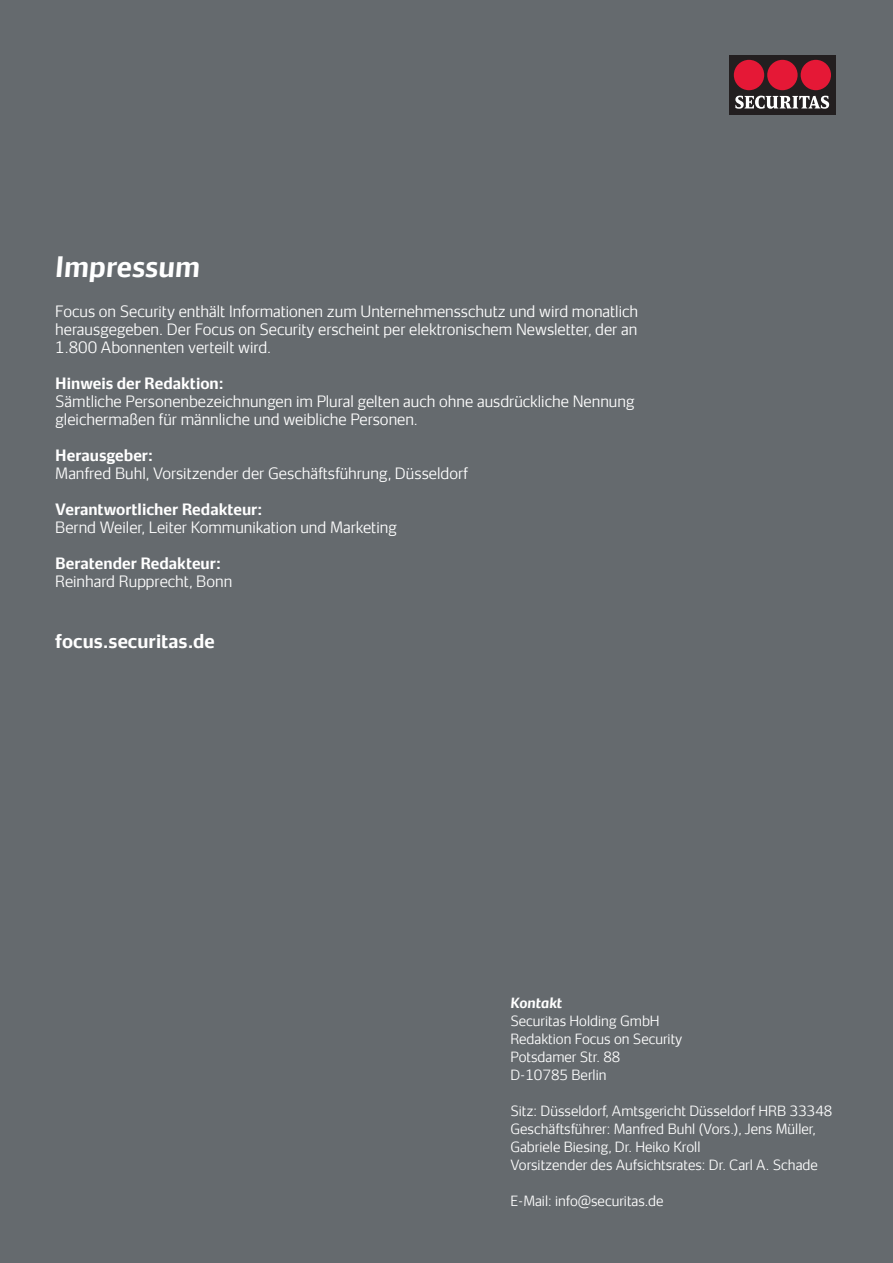
<style>
.page{position:relative;width:893px;height:1263px;background:#656a6e}
.page>*{position:absolute;margin:0;border:0;box-sizing:border-box;transform-origin:0 0}
.t1{font:italic 700 27px "Securitas Sans TT";color:#fff}
.t2{font:700 18px "Securitas Sans TT";color:#fff}
.t3{font:300 15px/18px "Securitas Sans TT";color:#fff;text-align:justify}
.t4{font:700 15px "Securitas Sans TT";color:#fff}
.t5{font:300 13.5px/18px "Securitas Sans TT";color:#fff}
.t6{font:italic 700 13.5px "Securitas Sans TT";color:#fff}
</style>
<div class="page">
<div style="left:729px;top:55px;width:107px;height:59px;background:#231f20"></div>
<div style="left:734px;top:60px;width:30px;height:30px;background:#e51836;border-radius:50%"></div>
<div style="left:801px;top:60px;width:30px;height:30px;background:#e51836;border-radius:50%"></div>
<div style="left:767px;top:60px;width:31px;height:30px;background:#e51836;border-radius:50%"></div>
<svg style="left:735px;top:96px;width:94px;height:13px"></svg>
<h1 class="t1" style="left:55px;top:243px;width:146px">Impressum</h1>
<p class="t3" style="left:55px;top:300px;width:584px">Focus on Security enthält Informationen zum Unternehmensschutz und wird monatlich herausgegeben. Der Focus on Security erscheint per elektronischem Newsletter, der an 1.800 Abonnenten verteilt wird.</p>
<p class="t4" style="left:55px;top:370px;width:170px">Hinweis der Redaktion:</p>
<p class="t3" style="left:55px;top:390px;width:581px">Sämtliche Personenbezeichnungen im Plural gelten auch ohne ausdrückliche Nennung gleichermaßen für männliche und weibliche Personen.</p>
<p class="t4" style="left:55px;top:442px;width:99px">Herausgeber:</p>
<p class="t3" style="left:55px;top:462px;width:414px">Manfred Buhl, Vorsitzender der Geschäftsführung, Düsseldorf</p>
<p class="t4" style="left:55px;top:496px;width:209px">Verantwortlicher Redakteur:</p>
<p class="t3" style="left:55px;top:516px;width:343px">Bernd Weiler, Leiter Kommunikation und Marketing</p>
<p class="t4" style="left:55px;top:550px;width:167px">Beratender Redakteur:</p>
<p class="t3" style="left:55px;top:570px;width:178px">Reinhard Rupprecht, Bonn</p>
<p class="t2" style="left:55px;top:625px;width:161px">focus.securitas.de</p>
<p class="t6" style="left:510px;top:992px;width:53px">Kontakt</p>
<p class="t5" style="left:510px;top:1011px;width:174px">Securitas Holding GmbH<br>Redaktion Focus on Security<br>Potsdamer Str. 88<br>D-10785 Berlin</p>
<p class="t5" style="left:510px;top:1101px;width:323px">Sitz: Düsseldorf, Amtsgericht Düsseldorf HRB 33348<br>Geschäftsführer: Manfred Buhl (Vors.), Jens Müller, Gabriele Biesing, Dr. Heiko Kroll<br>Vorsitzender des Aufsichtsrates: Dr. Carl A. Schade</p>
<p class="t5" style="left:510px;top:1191px;width:155px">E-Mail: info@securitas.de</p>
</div>
